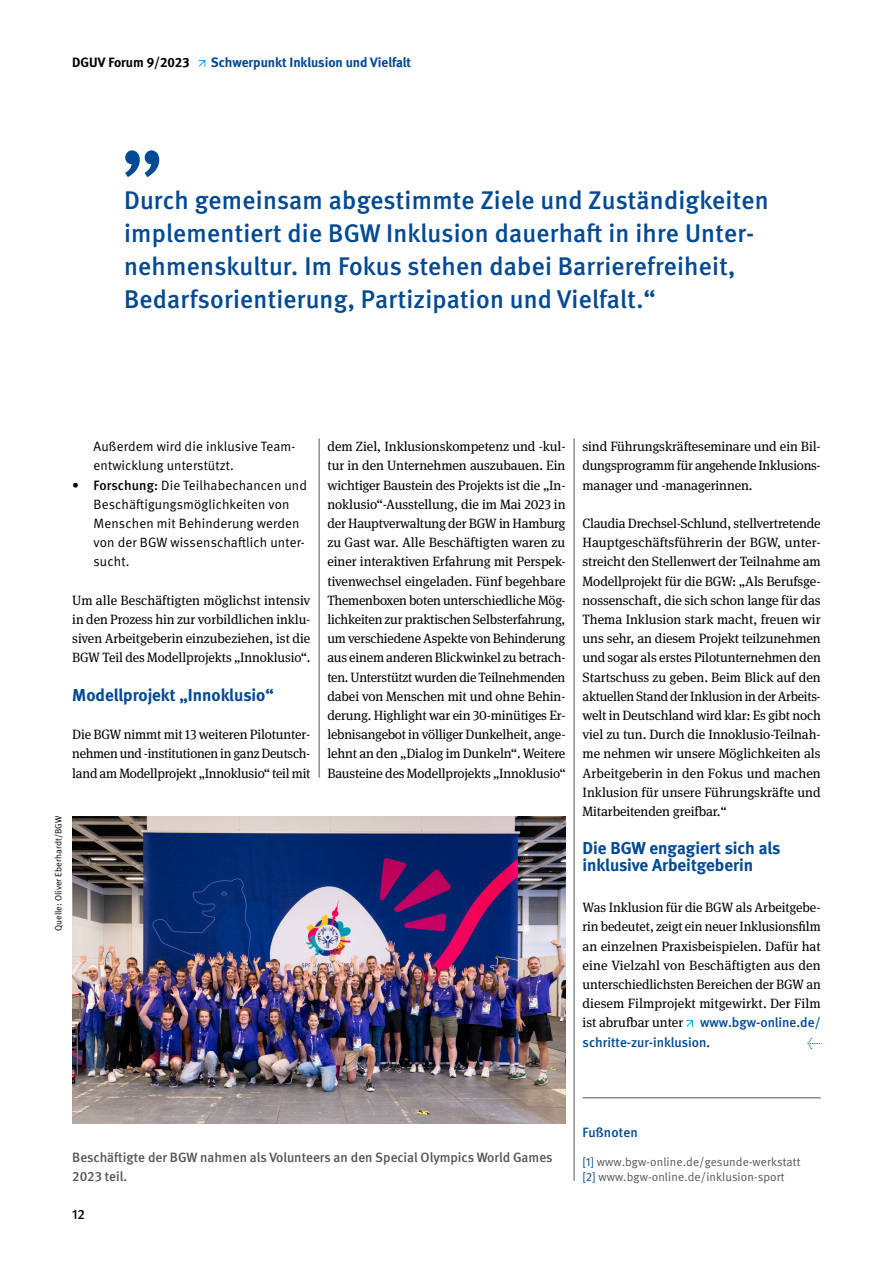
<style>
.page{position:relative;width:893px;height:1263px;background:#fff}
.page>*{position:absolute;margin:0;border:0;box-sizing:border-box;transform-origin:0 0}
.t1{font:500 25.5px/33px "DGUV Meta";letter-spacing:.01em;color:#004994}
.Zwischenheadline_Fli{font:700 17.25px/16.5px "DGUV Meta";color:#004994}
.Fließtext_book_9pt{font:13.5px/19.2px "DGUV Meta Serif";letter-spacing:-.01em;color:#000;text-align:justify}
.t2{font:13.5px/19.2px "DGUV Meta";letter-spacing:.01em;color:#000}
.Bildunterschrift{font:500 13.5px/19.2px "DGUV Meta";color:#575756}
.t3{font:700 13.5px "DGUV Meta";letter-spacing:-.005em;color:#004994}
.t4{font:700 13.5px "DGUV Meta";color:#000}
.Endnoten_Headline_me{font:500 13.5px "DGUV Meta";letter-spacing:.01em;color:#004994}
.t5{font:500 13.5px "DGUV Meta";color:#000}
.t6{font:13.5px "DGUV Meta Serif";color:#004994}
.Endnoten_Fließtext_n{font:12px "DGUV Meta";letter-spacing:.01em;color:#575756}
.t7{font:9px "DGUV Meta";letter-spacing:.01em;color:#000}
.s1{font-weight:500}
.s2{font-family:"DGUV Meta";font-weight:500;color:#004994}
.s3{color:#004994}
</style>
<div class="page">
<svg style="left:198px;top:60px;width:7px;height:7px"></svg>
<hr style="left:574px;top:438px;width:1px;height:743px;background:#575756">
<svg style="left:686px;top:1020px;width:7px;height:7px"></svg>
<hr style="left:319px;top:438px;width:1px;height:340px;background:#575756">
<img style="left:72px;top:816px;width:494px;height:307px">
<svg style="left:125px;top:150px;width:34px;height:27px"></svg>
<hr style="left:583px;top:1097px;width:238px;height:1px;background:#575756">
<p class="t4" style="left:72px;top:54px;width:119px">DGUV Forum 9/2023</p>
<p class="t3" style="left:211px;top:54px;width:202px">Schwerpunkt Inklusion und Vielfalt</p>
<h1 class="t1" style="left:124px;top:184px;width:646px">Durch gemeinsam abgestimmte Ziele und Zuständigkeiten implementiert die BGW Inklusion dauerhaft in ihre Unter&shy;nehmenskultur. Im Fokus stehen dabei Barrierefreiheit, Bedarfsorientierung, Partizipation und Vielfalt.“</h1>
<p class="t2" style="left:94px;top:437px;width:203px">Außerdem wird die inklusive Team&shy;entwicklung unterstützt.</p>
<p class="t2" style="left:94px;top:476px;width:215px;text-indent:-21px">• <span class="s1">Forschung:</span> Die Teilhabechancen und<br>Beschäftigungsmöglichkeiten von<br>Menschen mit Behinderung werden von der BGW wissenschaftlich unter&shy;sucht.</p>
<p class="Fließtext_book_9pt" style="left:72px;top:591px;width:240px">Um alle Beschäftigten möglichst intensiv in den Prozess hin zur vorbildlichen inklu&shy;siven Arbeitgeberin einzubeziehen, ist die BGW Teil des Modellprojekts „Innoklusio“.</p>
<h4 class="Zwischenheadline_Fli" style="left:72px;top:687px;width:203px">Modellprojekt „Innoklusio“</h4>
<p class="Fließtext_book_9pt" style="left:72px;top:725px;width:240px">Die BGW nimmt mit 13 weiteren Pilotunter&shy;nehmen und -institutionen in ganz Deutsch&shy;land am Modellprojekt „Innoklusio“ teil mit</p>
<p class="t7" style="left:53px;top:931px;width:117px;rotate:-90deg">Quelle: Oliver Eberhardt/BGW</p>
<p class="Fließtext_book_9pt" style="left:327px;top:437px;width:240px">dem Ziel, Inklusionskompetenz und -kul&shy;tur in den Unternehmen auszubauen. Ein wichtiger Baustein des Projekts ist die „In&shy;noklusio“-Ausstellung, die im Mai 2023 in der Hauptverwaltung der BGW in Hamburg zu Gast war. Alle Beschäftigten waren zu einer interaktiven Erfahrung mit Perspek&shy;tivenwechsel eingeladen. Fünf begehbare Themenboxen boten unterschiedliche Mög&shy;lichkeiten zur praktischen Selbsterfahrung, um verschiedene Aspekte von Behinderung aus einem anderen Blickwinkel zu betrach&shy;ten. Unterstützt wurden die Teilnehmenden dabei von Menschen mit und ohne Behin&shy;derung. Highlight war ein 30-minütiges Er&shy;lebnisangebot in völliger Dunkelheit, ange&shy;lehnt an den „Dialog im Dunkeln“. Weitere Bausteine des Modellprojekts „Innoklusio“</p>
<p class="Fließtext_book_9pt" style="left:583px;top:437px;width:240px">sind Führungskräfteseminare und ein Bil&shy;dungsprogramm für angehende Inklusions&shy;manager und -managerinnen.</p>
<p class="Fließtext_book_9pt" style="left:583px;top:514px;width:240px">Claudia Drechsel-Schlund, stellvertretende Hauptgeschäftsführerin der BGW, unter&shy;streicht den Stellenwert der Teilnahme am Modellprojekt für die BGW: „Als Berufsge&shy;nossenschaft, die sich schon lange für das Thema Inklusion stark macht, freuen wir uns sehr, an diesem Projekt teilzunehmen und sogar als erstes Pilotunternehmen den Startschuss zu geben. Beim Blick auf den aktuellen Stand der Inklusion in der Arbeits&shy;welt in Deutschland wird klar: Es gibt noch viel zu tun. Durch die Innoklusio-Teilnah&shy;me nehmen wir unsere Möglichkeiten als Arbeitgeberin in den Fokus und machen Inklusion für unsere Führungskräfte und Mitarbeitenden greifbar.“</p>
<h4 class="Zwischenheadline_Fli" style="left:583px;top:841px;width:199px">Die BGW engagiert sich als inklusive Arbeitgeberin</h4>
<p class="Fließtext_book_9pt" style="left:583px;top:898px;width:240px">Was Inklusion für die BGW als Arbeitgebe&shy;rin bedeutet, zeigt ein neuer Inklusionsfilm an einzelnen Praxisbeispielen. Dafür hat eine Vielzahl von Beschäftigten aus den unterschiedlichsten Bereichen der BGW an diesem Filmprojekt mitgewirkt. Der Film ist abrufbar unter <span class="s2">www.bgw-online.de/ schritte-zur-inklusion</span>.</p>
<p class="t6" style="left:807px;top:1034px;width:15px">←</p>
<p class="Bildunterschrift" style="left:72px;top:1148px;width:482px">Beschäftigte der BGW nahmen als Volunteers an den Special Olympics World Games<br>2023 teil.</p>
<p class="t5" style="left:72px;top:1207px;width:14px">12</p>
<h4 class="Endnoten_Headline_me" style="left:583px;top:1125px;width:57px">Fußnoten</h4>
<p class="Endnoten_Fließtext_n" style="left:583px;top:1155px;width:219px"><span class="s3">[1]</span> www.bgw-online.de/gesunde-werkstatt</p>
<p class="Endnoten_Fließtext_n" style="left:583px;top:1170px;width:204px"><span class="s3">[2]</span> www.bgw-online.de/inklusion-sport</p>
</div>
